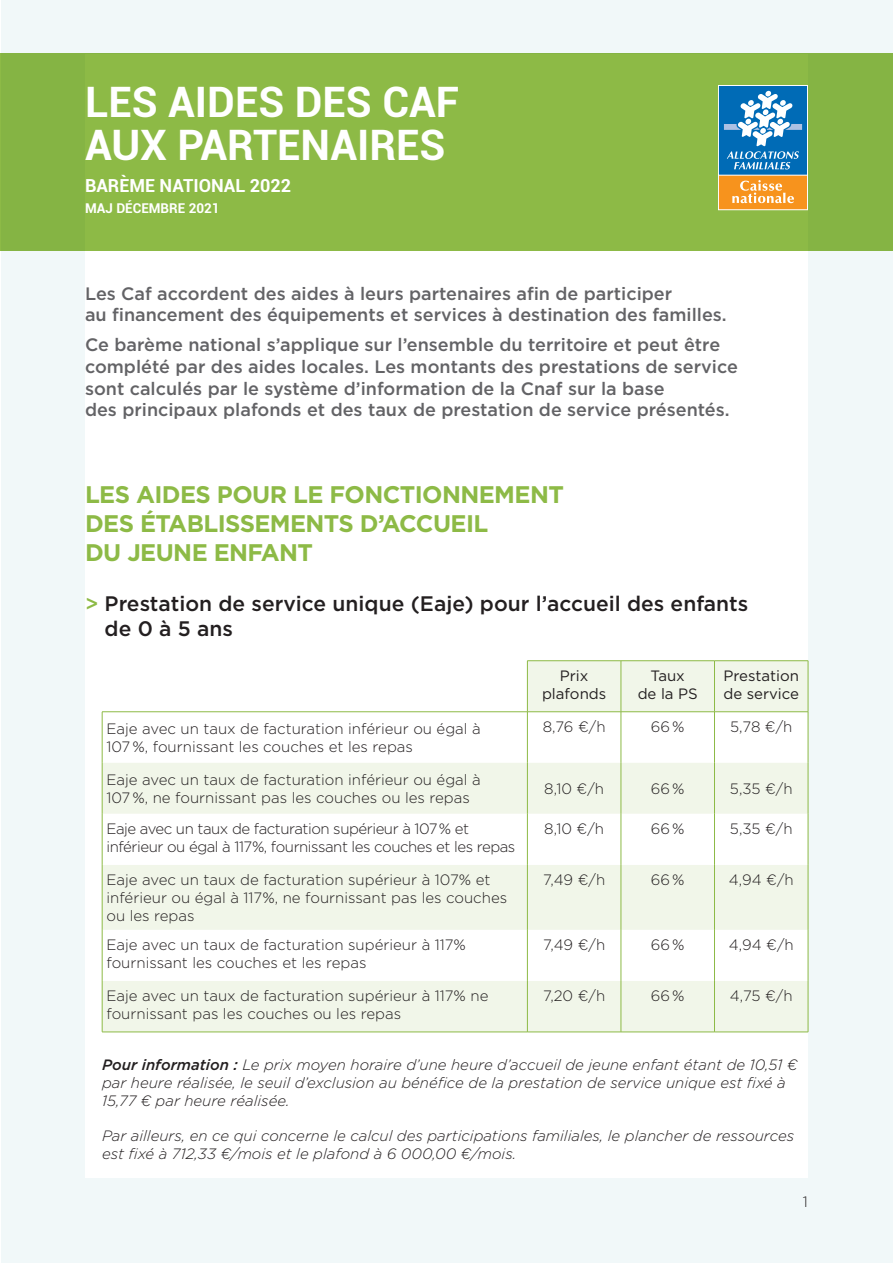
<style>
.page{position:relative;width:893px;height:1263px;background:#fff}
.page>*{position:absolute;margin:0;border:0;box-sizing:border-box;transform-origin:0 0}
.t1{font:700 42px/43.5px "Roboto";color:#fff}
.t2{font:700 24px/28.8px "Gotham";letter-spacing:-.025em;color:#8dba46}
.t3{font:500 21px/25.2px "Gotham";color:#231f20}
.t4{font:500 18px/21.6px "Gotham";color:#636366}
.t5{font:700 18px "Roboto";color:#fff}
.t6{font:300 15px/18px "Gotham";color:#231f20}
.t7{font:italic 300 15px/18px "Gotham";color:#231f20}
.t8{font:300 15px/18px "Gotham";letter-spacing:-.03em;color:#231f20}
.t9{font:15px/18px "Gotham";color:#231f20;text-align:center}
.t10{font:700 13.5px "Roboto";color:#fff}
.s1{color:#8dba46}
.s2{font-weight:500}
</style>
<div class="page">
<div style="left:1px;top:0;width:892px;height:1263px;background:#f1f8f9"></div>
<div style="left:85px;top:54px;width:723px;height:1124px;background:#fff"></div>
<div style="left:0;top:53px;width:893px;height:198px;background:#8dba46"></div>
<svg style="left:103px;top:661px;width:705px;height:371px;fill:#f1f6e9"></svg>
<svg style="left:103px;top:814px;width:705px;height:167px"></svg>
<hr style="left:527px;top:660px;width:94px;height:1px;background:#8dba46">
<hr style="left:621px;top:660px;width:93px;height:1px;background:#8dba46">
<hr style="left:714px;top:660px;width:94px;height:1px;background:#8dba46">
<hr style="left:808px;top:661px;width:1px;height:51px;background:#8dba46">
<hr style="left:808px;top:712px;width:1px;height:51px;background:#8dba46">
<hr style="left:808px;top:763px;width:1px;height:51px;background:#8dba46">
<hr style="left:808px;top:814px;width:1px;height:51px;background:#8dba46">
<hr style="left:808px;top:865px;width:1px;height:65px;background:#8dba46">
<hr style="left:808px;top:930px;width:1px;height:51px;background:#8dba46">
<hr style="left:808px;top:981px;width:1px;height:51px;background:#8dba46">
<hr style="left:102px;top:1032px;width:425px;height:1px;background:#8dba46">
<hr style="left:527px;top:1032px;width:94px;height:1px;background:#8dba46">
<hr style="left:621px;top:1032px;width:93px;height:1px;background:#8dba46">
<hr style="left:714px;top:1032px;width:94px;height:1px;background:#8dba46">
<hr style="left:102px;top:712px;width:1px;height:51px;background:#8dba46">
<hr style="left:102px;top:763px;width:1px;height:51px;background:#8dba46">
<hr style="left:102px;top:814px;width:1px;height:51px;background:#8dba46">
<hr style="left:102px;top:865px;width:1px;height:65px;background:#8dba46">
<hr style="left:102px;top:930px;width:1px;height:51px;background:#8dba46">
<hr style="left:102px;top:981px;width:1px;height:51px;background:#8dba46">
<hr style="left:527px;top:661px;width:1px;height:51px;background:#8dba46">
<hr style="left:621px;top:661px;width:1px;height:51px;background:#8dba46">
<hr style="left:714px;top:661px;width:1px;height:51px;background:#8dba46">
<hr style="left:527px;top:712px;width:1px;height:51px;background:#8dba46">
<hr style="left:621px;top:712px;width:1px;height:51px;background:#8dba46">
<hr style="left:714px;top:712px;width:1px;height:51px;background:#8dba46">
<hr style="left:527px;top:763px;width:1px;height:51px;background:#8dba46">
<hr style="left:621px;top:763px;width:1px;height:51px;background:#8dba46">
<hr style="left:714px;top:763px;width:1px;height:51px;background:#8dba46">
<hr style="left:527px;top:814px;width:1px;height:51px;background:#8dba46">
<hr style="left:621px;top:814px;width:1px;height:51px;background:#8dba46">
<hr style="left:714px;top:814px;width:1px;height:51px;background:#8dba46">
<hr style="left:527px;top:865px;width:1px;height:65px;background:#8dba46">
<hr style="left:621px;top:865px;width:1px;height:65px;background:#8dba46">
<hr style="left:714px;top:865px;width:1px;height:65px;background:#8dba46">
<hr style="left:527px;top:930px;width:1px;height:51px;background:#8dba46">
<hr style="left:621px;top:930px;width:1px;height:51px;background:#8dba46">
<hr style="left:714px;top:930px;width:1px;height:51px;background:#8dba46">
<hr style="left:527px;top:981px;width:1px;height:51px;background:#8dba46">
<hr style="left:621px;top:981px;width:1px;height:51px;background:#8dba46">
<hr style="left:714px;top:981px;width:1px;height:51px;background:#8dba46">
<hr style="left:102px;top:711px;width:425px;height:1px;background:#8dba46">
<hr style="left:527px;top:711px;width:94px;height:1px;background:#8dba46">
<hr style="left:621px;top:711px;width:93px;height:1px;background:#8dba46">
<hr style="left:714px;top:711px;width:94px;height:1px;background:#8dba46">
<div style="left:718px;top:173px;width:89px;height:37px;background:#f7931d"></div>
<div style="left:718px;top:172px;width:90px;height:38px;border:1px solid #fff"></div>
<div style="left:718px;top:85px;width:89px;height:90px;background:#006bb6"></div>
<div style="left:718px;top:85px;width:90px;height:91px;border:1px solid #fff"></div>
<svg style="left:724px;top:91px;width:78px;height:78px"></svg>
<svg style="left:732px;top:180px;width:62px;height:23px"></svg>
<p class="t1" style="left:85px;top:78px;width:376px">LES AIDES DES CAF<br>AUX PARTENAIRES</p>
<p class="t5" style="left:85px;top:172px;width:208px">BARÈME NATIONAL 2022</p>
<p class="t10" style="left:85px;top:198px;width:136px">MAJ DÉCEMBRE 2021</p>
<p class="t4" style="left:85px;top:282px;width:643px">Les Caf accordent des aides à leurs partenaires afin de participer<br>au financement des équipements et services à destination des familles.</p>
<p class="t4" style="left:85px;top:334px;width:654px">Ce barème national s’applique sur l’ensemble du territoire et peut être complété par des aides locales. Les montants des prestations de service sont calculés par le système d’information de la Cnaf sur la base<br>des principaux plafonds et des taux de prestation de service présentés.</p>
<p class="t2" style="left:85px;top:480px;width:480px">LES AIDES POUR LE FONCTIONNEMENT<br>DES ÉTABLISSEMENTS D’ACCUEIL<br>DU JEUNE ENFANT</p>
<p class="t3" style="left:105px;top:591px;width:645px;text-indent:-20px"><span class="s1">&gt;</span> Prestation de service unique (Eaje) pour l’accueil des enfants de 0 à 5 ans</p>
<p class="t9" style="left:542px;top:667px;width:66px">Prix plafonds</p>
<p class="t9" style="left:638px;top:667px;width:62px">Taux<br>de la PS</p>
<p class="t9" style="left:723px;top:667px;width:77px;text-align:left">Prestation de service</p>
<p class="t6" style="left:106px;top:719px;width:376px">Eaje avec un taux de facturation inférieur ou égal à<br>107 %, fournissant les couches et les repas</p>
<p class="t6" style="left:543px;top:717px;width:64px">8,76 €/h</p>
<p class="t6" style="left:651px;top:717px;width:35px">66 %</p>
<p class="t6" style="left:730px;top:717px;width:64px">5,78 €/h</p>
<p class="t6" style="left:106px;top:771px;width:376px">Eaje avec un taux de facturation inférieur ou égal à<br>107 %, ne fournissant pas les couches ou les repas</p>
<p class="t6" style="left:544px;top:780px;width:61px">8,10 €/h</p>
<p class="t6" style="left:651px;top:780px;width:35px">66 %</p>
<p class="t6" style="left:730px;top:780px;width:64px">5,35 €/h</p>
<p class="t8" style="left:106px;top:820px;width:410px">Eaje avec un taux de facturation supérieur à 107 % et inférieur ou égal à 117%, fournissant les couches et les repas</p>
<p class="t6" style="left:544px;top:820px;width:61px">8,10 €/h</p>
<p class="t6" style="left:651px;top:820px;width:35px">66 %</p>
<p class="t6" style="left:730px;top:820px;width:64px">5,35 €/h</p>
<p class="t6" style="left:106px;top:871px;width:402px">Eaje avec un taux de facturation supérieur à 107% et inférieur ou égal à 117%, ne fournissant pas les couches ou les repas</p>
<p class="t6" style="left:543px;top:871px;width:64px">7,49 €/h</p>
<p class="t6" style="left:651px;top:871px;width:35px">66 %</p>
<p class="t6" style="left:729px;top:871px;width:66px">4,94 €/h</p>
<p class="t6" style="left:106px;top:936px;width:361px">Eaje avec un taux de facturation supérieur à 117% fournissant les couches et les repas</p>
<p class="t6" style="left:543px;top:936px;width:64px">7,49 €/h</p>
<p class="t6" style="left:651px;top:936px;width:35px">66 %</p>
<p class="t6" style="left:729px;top:936px;width:66px">4,94 €/h</p>
<p class="t6" style="left:106px;top:987px;width:384px">Eaje avec un taux de facturation supérieur à 117% ne fournissant pas les couches ou les repas</p>
<p class="t6" style="left:543px;top:987px;width:64px">7,20 €/h</p>
<p class="t6" style="left:651px;top:987px;width:35px">66 %</p>
<p class="t6" style="left:730px;top:987px;width:64px">4,75 €/h</p>
<p class="t7" style="left:102px;top:1055px;width:697px"><span class="s2">Pour information :</span> Le prix moyen horaire d’une heure d’accueil de jeune enfant étant de 10,51 € par heure réalisée, le seuil d’exclusion au bénéfice de la prestation de service unique est fixé à<br>15,77 € par heure réalisée.</p>
<p class="t7" style="left:102px;top:1126px;width:694px">Par ailleurs, en ce qui concerne le calcul des participations familiales, le plancher de ressources est fixé à 712,33 €/mois et le plafond à 6 000,00 €/mois.</p>
<p class="t6" style="left:803px;top:1192px;width:7px">1</p>
</div>
